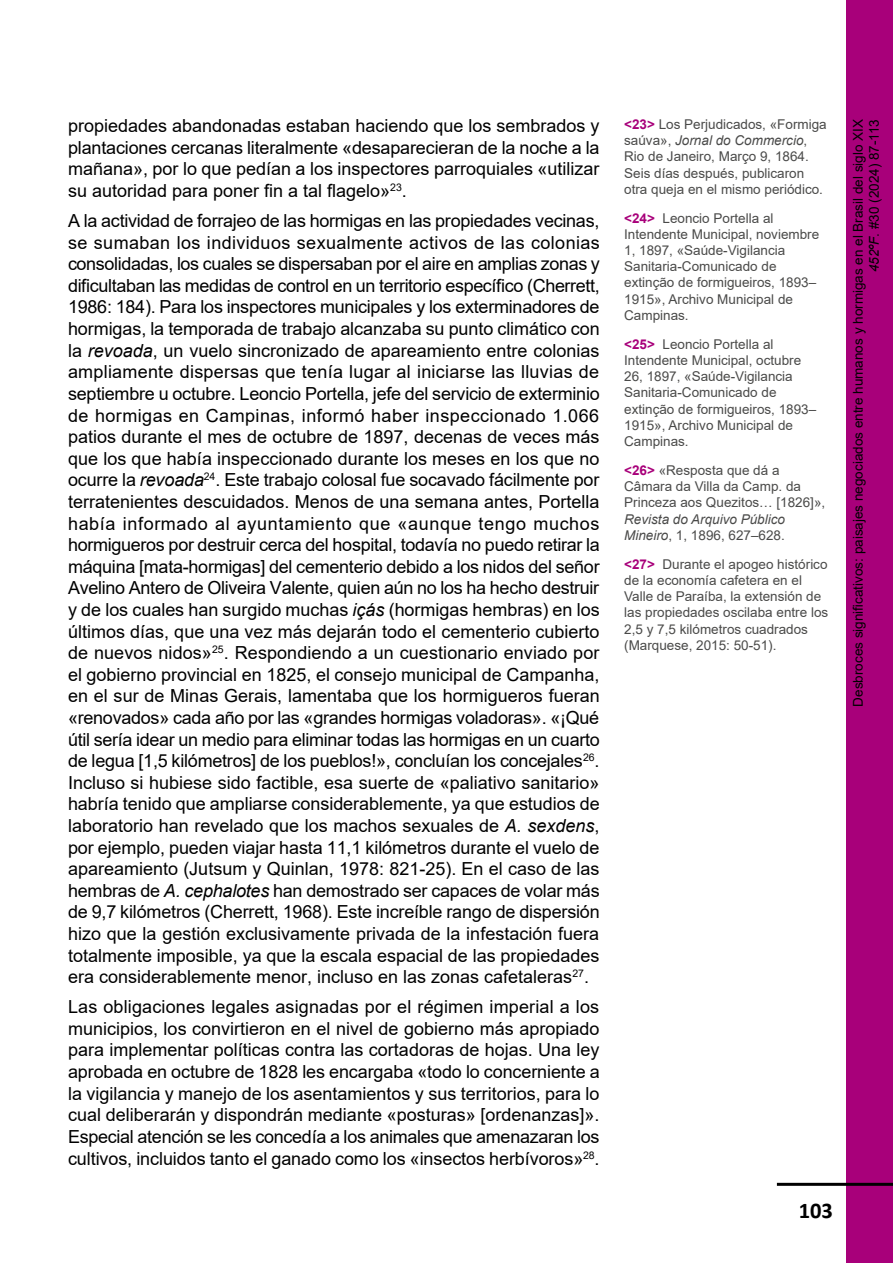
<style>
.page{position:relative;width:893px;height:1263px;background:#fff}
.page>*{position:absolute;margin:0;border:0;box-sizing:border-box;transform-origin:0 0}
.t1{font:700 22.5px "Calibri";color:#000}
.t2{font:18px/21.6px "Arial";color:#000;text-align:justify}
.t3{font:13.5px/16.2px "Arial";color:#4a4a49}
.t4{font:13.5px/16.2px "Arial";color:#000;text-align:right}
.t5{font:italic 13.5px/16.2px "Arial";color:#4a4a49}
.s1{font-style:italic}
.s2{font-weight:700;color:#a8007a}
.s3{font-style:normal}
</style>
<div class="page">
<div style="left:846px;top:0;width:47px;height:1263px;background:#a8007a"></div>
<hr style="left:777px;top:1183px;width:116px;height:3px;background:#000">
<p class="t2" style="left:68px;top:115px;width:533px">propiedades abandonadas estaban haciendo que los sembrados y plantaciones cercanas literalmente «desaparecieran de la noche a la mañana», por lo que pedían a los inspectores parroquiales «utilizar su autoridad para poner fin a tal flagelo»<sup>23</sup>.</p>
<p class="t2" style="left:68px;top:210px;width:533px">A la actividad de forrajeo de las hormigas en las propiedades vecinas, se sumaban los individuos sexualmente activos de las colonias consolidadas, los cuales se dispersaban por el aire en amplias zonas y dificultaban las medidas de control en un territorio específico (Cherrett, 1986: 184). Para los inspectores municipales y los exterminadores de hormigas, la temporada de trabajo alcanzaba su punto climático con la <span class="s1">revoada</span>, un vuelo sincronizado de apareamiento entre colonias ampliamente dispersas que tenía lugar al iniciarse las lluvias de septiembre u octubre. Leoncio Portella, jefe del servicio de exterminio de hormigas en Campinas, informó haber inspeccionado 1.066 patios durante el mes de octubre de 1897, decenas de veces más que los que había inspeccionado durante los meses en los que no ocurre la <span class="s1">revoada</span><sup>24</sup>. Este trabajo colosal fue socavado fácilmente por terratenientes descuidados. Menos de una semana antes, Portella había informado al ayuntamiento que «aunque tengo muchos hormigueros por destruir cerca del hospital, todavía no puedo retirar la máquina [mata-hormigas] del cementerio debido a los nidos del señor Avelino Antero de Oliveira Valente, quien aún no los ha hecho destruir y de los cuales han surgido muchas <span class="s1">içás</span> (hormigas hembras) en los últimos días, que una vez más dejarán todo el cementerio cubierto de nuevos nidos»<sup>25</sup>. Respondiendo a un cuestionario enviado por el gobierno provincial en 1825, el consejo municipal de Campanha, en el sur de Minas Gerais, lamentaba que los hormigueros fueran «renovados» cada año por las «grandes hormigas voladoras». «¡Qué útil sería idear un medio para eliminar todas las hormigas en un cuarto de legua [1,5 kilómetros] de los pueblos!», concluían los concejales<sup>26</sup>.<br>Incluso si hubiese sido factible, esa suerte de «paliativo sanitario» habría tenido que ampliarse considerablemente, ya que estudios de laboratorio han revelado que los machos sexuales de <span class="s1">A. sexdens</span>, por ejemplo, pueden viajar hasta 11,1 kilómetros durante el vuelo de apareamiento (Jutsum y Quinlan, 1978: 821-25). En el caso de las hembras de <span class="s1">A. cephalotes</span> han demostrado ser capaces de volar más de 9,7 kilómetros (Cherrett, 1968). Este increíble rango de dispersión hizo que la gestión exclusivamente privada de la infestación fuera totalmente imposible, ya que la escala espacial de las propiedades era considerablemente menor, incluso en las zonas cafetaleras<sup>27</sup>.</p>
<p class="t2" style="left:68px;top:996px;width:533px">Las obligaciones legales asignadas por el régimen imperial a los municipios, los convirtieron en el nivel de gobierno más apropiado para implementar políticas contra las cortadoras de hojas. Una ley aprobada en octubre de 1828 les encargaba «todo lo concerniente a la vigilancia y manejo de los asentamientos y sus territorios, para lo cual deliberarán y dispondrán mediante «posturas» [ordenanzas]».<br>Especial atención se les concedía a los animales que amenazaran los cultivos, incluidos tanto el ganado como los «insectos herbívoros»<sup>28</sup>.</p>
<p class="t3" style="left:624px;top:116px;width:204px"><span class="s2">&lt;23&gt;</span> Los Perjudicados, «Formiga saúva», <span class="s1">Jornal do Commercio</span>,<br>Rio de Janeiro, Março 9, 1864.<br>Seis días después, publicaron otra queja en el mismo periódico.</p>
<p class="t3" style="left:624px;top:210px;width:197px"><span class="s2">&lt;24&gt;</span> Leoncio Portella al<br>Intendente Municipal, noviembre<br>1, 1897, «Saúde-Vigilancia<br>Sanitaria-Comunicado de extinção de formigueiros, 1893–<br>1915», Archivo Municipal de<br>Campinas.</p>
<p class="t3" style="left:624px;top:336px;width:194px"><span class="s2">&lt;25&gt;</span> Leoncio Portella al<br>Intendente Municipal, octubre<br>26, 1897, «Saúde-Vigilancia<br>Sanitaria-Comunicado de extinção de formigueiros, 1893–<br>1915», Archivo Municipal de<br>Campinas.</p>
<p class="t3" style="left:624px;top:462px;width:203px"><span class="s2">&lt;26&gt;</span> «Resposta que dá a<br>Câmara da Villa da Camp. da<br>Princeza aos Quezitos… [1826]»,</p>
<p class="t5" style="left:624px;top:511px;width:162px">Revista do Arquivo Público<br>Mineiro<span class="s3">, 1, 1896, 627–628.</span></p>
<p class="t3" style="left:624px;top:556px;width:206px"><span class="s2">&lt;27&gt;</span> Durante el apogeo histórico de la economía cafetera en el<br>Valle de Paraíba, la extensión de las propiedades oscilaba entre los<br>2,5 y 7,5 kilómetros cuadrados (Marquese, 2015: 50-51).</p>
<p class="t4" style="left:850px;top:707px;width:589px;rotate:-90deg">Desbroces significativos: paisajes negociados entre humanos y hormigas en el Brasil del siglo XIX<br><span class="s1">452ºF</span>. #30 (2024) 87-113</p>
<p class="t1" style="left:799px;top:1195px;width:36px">103</p>
</div>
